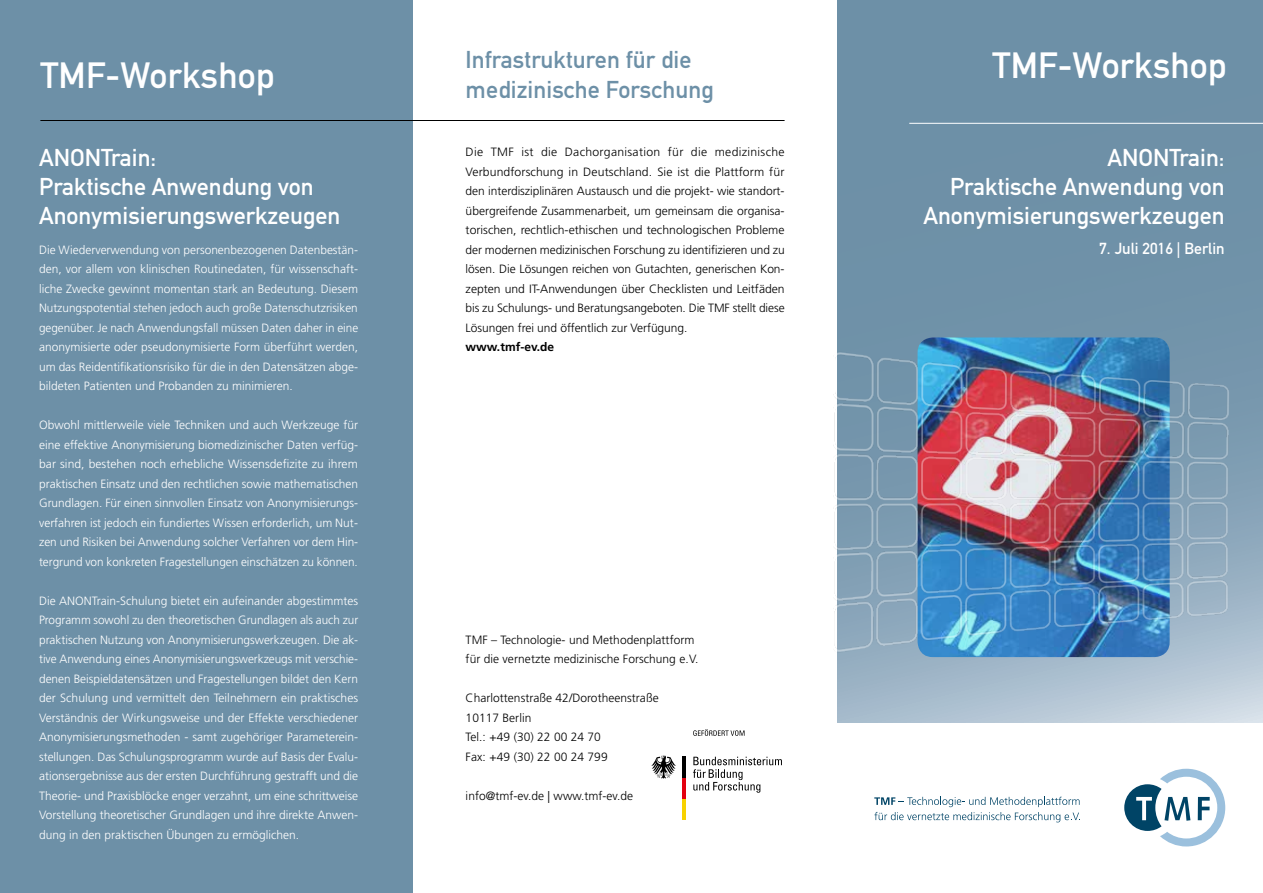
<style>
.page{position:relative;width:1263px;height:893px;background:#fff}
.page>*{position:absolute;margin:0;border:0;box-sizing:border-box;transform-origin:0 0}
.t1{font:36px "DIN Mittelschrift Std";letter-spacing:.005em;color:#fff}
.t2{font:24px/29.2px "DIN Mittelschrift Std";color:#fff}
.t3{font:24px/29.2px "DIN Mittelschrift Std";letter-spacing:.005em;color:#6d90a7}
.t4{font:15.75px "DIN Mittelschrift Std";letter-spacing:.005em;color:#fff}
.t5{font:300 12px/19.5px "Frutiger LT Std";color:#fff;text-align:justify}
.t6{font:300 12px/19.5px "Frutiger LT Std";letter-spacing:.005em;color:#000}
.t7{font:700 12px "Frutiger LT Std";color:#000}
</style>
<div class="page">
<svg style="left:1124px;top:769px;width:101px;height:77px"></svg>
<svg style="left:874px;top:797px;width:206px;height:25px"></svg>
<div style="left:838px;top:0;width:425px;height:723px;background:#6d90a7"></div>
<div style="left:0;top:0;width:412px;height:893px;background:#6d90a7"></div>
<hr style="left:40px;top:120px;width:744px;height:1px;background:#000">
<hr style="left:909px;top:123px;width:354px;height:1px;background:#fff">
<img style="left:833px;top:179px;width:430px;height:544px">
<svg style="left:693px;top:757px;width:89px;height:36px"></svg>
<hr style="left:682px;top:799px;width:4px;height:21px;background:#f8d200">
<hr style="left:682px;top:778px;width:4px;height:21px;background:#e3000f">
<hr style="left:682px;top:757px;width:4px;height:21px;background:#000">
<svg style="left:651px;top:756px;width:25px;height:23px"></svg>
<svg style="left:693px;top:729px;width:51px;height:7px"></svg>
<h1 class="t1" style="left:40px;top:54px;width:236px">TMF-Workshop</h1>
<h2 class="t3" style="left:466px;top:45px;width:250px">Infrastrukturen für die medizinische Forschung</h2>
<h2 class="t2" style="left:39px;top:143px;width:303px">ANONTrain:<br>Praktische Anwendung von<br>Anonymisierungswerkzeugen</h2>
<p class="t5" style="left:39px;top:240px;width:321px">Die Wiederverwendung von personenbezogenen Datenbestän&shy;den, vor allem von klinischen Routinedaten, für wissenschaft&shy;liche Zwecke gewinnt momentan stark an Bedeutung. Diesem Nutzungspotential stehen jedoch auch große Datenschutzrisiken gegenüber. Je nach Anwendungsfall müssen Daten daher in eine anonymisierte oder pseudonymisierte Form überführt werden, um das Reidentifikationsrisiko für die in den Datensätzen abge&shy;bildeten Patienten und Probanden zu minimieren.</p>
<p class="t5" style="left:39px;top:415px;width:321px">Obwohl mittlerweile viele Techniken und auch Werkzeuge für eine effektive Anonymisierung biomedizinischer Daten verfüg&shy;bar sind, bestehen noch erhebliche Wissensdefizite zu ihrem praktischen Einsatz und den rechtlichen sowie mathematischen Grundlagen. Für einen sinnvollen Einsatz von Anonymisierungs&shy;verfahren ist jedoch ein fundiertes Wissen erforderlich, um Nut&shy;zen und Risiken bei Anwendung solcher Verfahren vor dem Hin&shy;tergrund von konkreten Fragestellungen einschätzen zu können.</p>
<p class="t5" style="left:39px;top:591px;width:321px">Die ANONTrain-Schulung bietet ein aufeinander abgestimmtes Programm sowohl zu den theoretischen Grundlagen als auch zur praktischen Nutzung von Anonymisierungswerkzeugen. Die ak&shy;tive Anwendung eines Anonymisierungswerkzeugs mit verschie&shy;denen Beispieldatensätzen und Fragestellungen bildet den Kern der Schulung und vermittelt den Teilnehmern ein praktisches Verständnis der Wirkungsweise und der Effekte verschiedener Anonymisierungsmethoden - samt zugehöriger Parameterein&shy;stellungen. Das Schulungsprogramm wurde auf Basis der Evalu&shy;ationsergebnisse aus der ersten Durchführung gestrafft und die Theorie- und Praxisblöcke enger verzahnt, um eine schrittweise Vorstellung theoretischer Grundlagen und ihre direkte Anwen&shy;dung in den praktischen Übungen zu ermöglichen.</p>
<p class="t6" style="left:466px;top:142px;width:321px;text-align:justify">Die TMF ist die Dachorganisation für die medizinische Verbundforschung in Deutschland. Sie ist die Plattform für den interdisziplinären Austausch und die projekt- wie standort&shy;übergreifende Zusammenarbeit, um gemeinsam die organisa&shy;torischen, rechtlich-ethischen und technologischen Probleme der modernen medizinischen Forschung zu identifizieren und zu lösen. Die Lösungen reichen von Gutachten, generischen Kon&shy;zepten und IT-Anwendungen über Checklisten und Leitfäden bis zu Schulungs- und Beratungsangeboten. Die TMF stellt diese Lösungen frei und öffentlich zur Verfügung.</p>
<p class="t7" style="left:466px;top:340px;width:90px">www.tmf-ev.de</p>
<p class="t6" style="left:466px;top:630px;width:234px">TMF – Technologie- und Methodenplattform für die vernetzte medizinische Forschung e.V.</p>
<p class="t6" style="left:466px;top:688px;width:195px">Charlottenstraße 42/Dorotheenstraße<br>10117 Berlin<br>Tel.: +49 (30) 22 00 24 70<br>Fax: +49 (30) 22 00 24 799</p>
<p class="t6" style="left:466px;top:786px;width:169px">info@tmf-ev.de | www.tmf-ev.de</p>
<h1 class="t1" style="left:992px;top:44px;width:236px">TMF-Workshop</h1>
<h2 class="t2" style="left:923px;top:143px;width:303px;text-align:right">ANONTrain:<br>Praktische Anwendung von<br>Anonymisierungswerkzeugen</h2>
<h3 class="t4" style="left:1099px;top:239px;width:127px">7. Juli 2016 | Berlin</h3>
</div>
